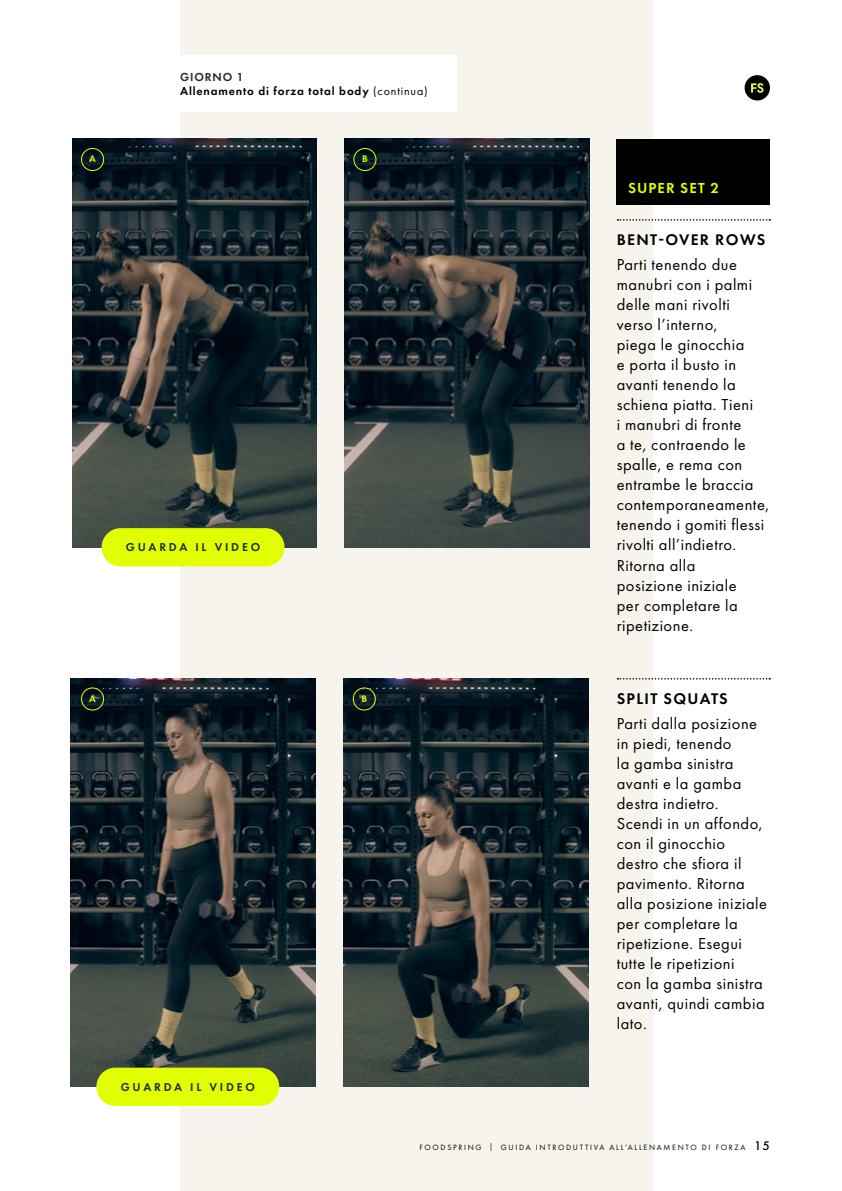
<style>
.page{position:relative;width:842px;height:1191px;background:#fff}
.page>*{position:absolute;margin:0;border:0;box-sizing:border-box;transform-origin:0 0}
.t1{font:16.4px/20px "Futura PT";letter-spacing:.03em;color:#000}
.t2{font:600 16px "Futura PT";letter-spacing:.08em;color:#000}
.t3{font:600 15px "Futura PT";letter-spacing:.07em;color:#e1ff00}
.t4{font:600 12px/14px "Futura PT";letter-spacing:.07em;color:#000}
.t5{font:600 11.8px "Futura PT";letter-spacing:.23em;color:#192e34}
.t6{font:600 10px "Futura PT";color:#e1ff00}
.t7{font:8px "Futura PT";letter-spacing:.21em;color:#000}
.s1{color:#23302a}
.s2{font-weight:400}
.s3{font-family:"Minion Pro"}
.s4{font-weight:500;font-size:13px}
</style>
<div class="page">
<div style="left:181px;top:0;width:472px;height:1191px;background:#f7f4ee"></div>
<div style="left:72px;top:55px;width:384px;height:56px;background:#fff"></div>
<svg style="left:617px;top:678px;width:153px;height:1px"></svg>
<div style="left:617px;top:139px;width:153px;height:65px;background:#000"></div>
<svg style="left:617px;top:219px;width:153px;height:2px"></svg>
<div style="left:745px;top:75px;width:25px;height:25px;background:#000;border-radius:50%"></div>
<svg style="left:751px;top:83px;width:12px;height:10px"></svg>
<img style="left:72px;top:139px;width:245px;height:408px">
<img style="left:71px;top:678px;width:244px;height:408px">
<img style="left:344px;top:678px;width:244px;height:408px">
<img style="left:344px;top:139px;width:245px;height:408px">
<div style="left:353px;top:687px;width:23px;height:23px;border:1px solid #e1ff00;border-radius:50%"></div>
<div style="left:81px;top:687px;width:23px;height:23px;border:1px solid #e1ff00;border-radius:50%"></div>
<div style="left:81px;top:148px;width:23px;height:23px;border:1px solid #e1ff00;border-radius:50%"></div>
<div style="left:354px;top:148px;width:22px;height:23px;border:1px solid #e1ff00;border-radius:50%"></div>
<div style="left:102px;top:528px;width:182px;height:38px;background:#e1ff00;border-radius:19px"></div>
<div style="left:96px;top:1067px;width:183px;height:39px;background:#e1ff00;border-radius:19px"></div>
<p class="t4" style="left:180px;top:70px;width:249px"><span class="s1">GIORNO 1<br></span>Allenamento di forza total body <span class="s2">(continua)</span></p>
<p class="t6" style="left:89px;top:153px;width:8px">A</p>
<p class="t6" style="left:362px;top:153px;width:7px">B</p>
<p class="t5" style="left:126px;top:540px;width:136px">GUARDA IL VIDEO</p>
<p class="t6" style="left:89px;top:692px;width:8px">A</p>
<p class="t6" style="left:361px;top:692px;width:7px">B</p>
<p class="t5" style="left:121px;top:1079px;width:136px">GUARDA IL VIDEO</p>
<p class="t3" style="left:628px;top:178px;width:92px">SUPER SET 2</p>
<p class="t2" style="left:617px;top:230px;width:150px">BENT-OVER ROWS</p>
<p class="t1" style="left:617px;top:255px;width:154px">Parti tenendo due manubri con i palmi delle mani rivolti verso l’interno,<br>piega le ginocchia<br>e porta il busto in avanti tenendo la schiena piatta. Tieni<br>i manubri di fronte<br>a te, contraendo le spalle, e rema con entrambe le braccia contemporaneamente, tenendo i gomiti flessi rivolti all’indietro.<br>Ritorna alla<br>posizione iniziale<br>per completare la ripetizione.</p>
<p class="t2" style="left:617px;top:689px;width:112px">SPLIT SQUATS</p>
<p class="t1" style="left:617px;top:714px;width:152px">Parti dalla posizione in piedi, tenendo<br>la gamba sinistra avanti e la gamba destra indietro.<br>Scendi in un affondo, con il ginocchio destro che sfiora il pavimento. Ritorna alla posizione iniziale per completare la ripetizione. Esegui tutte le ripetizioni<br>con la gamba sinistra avanti, quindi cambia lato.</p>
<p class="t7" style="left:419px;top:1142px;width:352px">FOODSPRING <span class="s3">|</span> GUIDA INTRODUTTIVA ALL’ALLENAMENTO DI FORZA <span class="s4">15</span></p>
</div>
